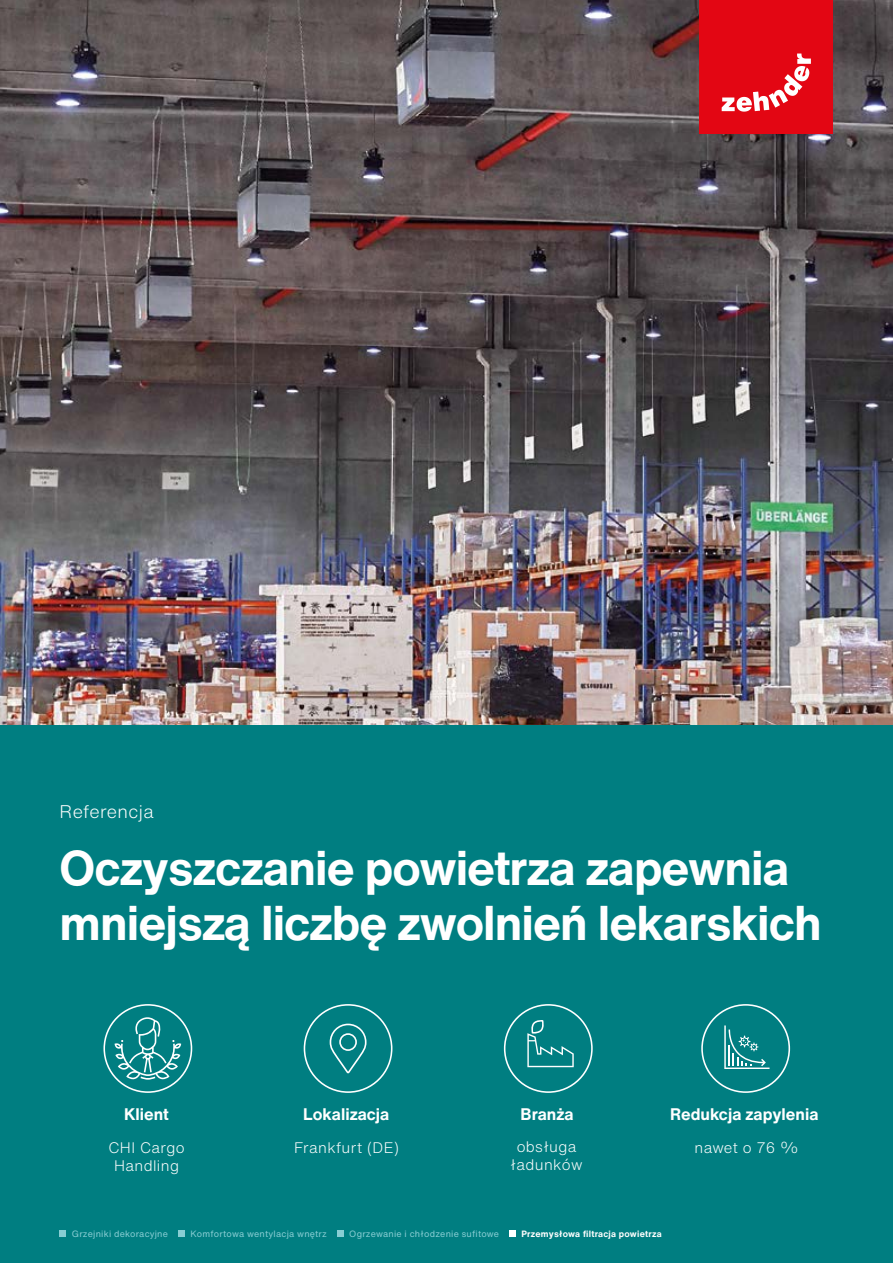
<style>
.page{position:relative;width:893px;height:1263px;background:#fff}
.page>*{position:absolute;margin:0;border:0;box-sizing:border-box;transform-origin:0 0}
.t1{font:700 48px/55.5px "Helvetica Now Text";letter-spacing:-.02em;color:#fff}
.t2{font:300 18px "Helvetica Now Text";letter-spacing:.02em;color:#fff}
.t3{font:700 16.5px "Helvetica Now Text";color:#fff}
.t4{font:300 15px/18px "Helvetica Now Text";letter-spacing:.025em;color:#fff;text-align:center}
.t5{font:9px "Helvetica Now Text";letter-spacing:.025em;color:#88cdd3}
.t6{font:700 9px "Helvetica Now Text";letter-spacing:.025em;color:#fff}
</style>
<div class="page">
<img style="left:0;top:0;width:893px;height:726px">
<div style="left:699px;top:0;width:134px;height:134px;background:#e30613"></div>
<svg style="left:722px;top:54px;width:89px;height:58px"></svg>
<div style="left:0;top:726px;width:893px;height:537px;background:#007e81"></div>
<svg style="left:103px;top:1004px;width:89px;height:89px"></svg>
<svg style="left:304px;top:1004px;width:88px;height:89px"></svg>
<svg style="left:504px;top:1004px;width:89px;height:89px"></svg>
<svg style="left:701px;top:1004px;width:89px;height:89px"></svg>
<svg style="left:60px;top:1231px;width:6px;height:6px"></svg>
<svg style="left:178px;top:1231px;width:6px;height:6px"></svg>
<svg style="left:337px;top:1231px;width:6px;height:6px"></svg>
<div style="left:509px;top:1231px;width:7px;height:6px;background:#fff"></div>
<h2 class="t2" style="left:60px;top:798px;width:96px">Referencja</h2>
<h1 class="t1" style="left:60px;top:839px;width:764px">Oczyszczanie powietrza zapewnia mniejszą liczbę zwolnień lekarskich</h1>
<h3 class="t3" style="left:124px;top:1102px;width:46px">Klient</h3>
<h3 class="t4" style="left:109px;top:1138px;width:78px">CHI Cargo<br>Handling</h3>
<h3 class="t3" style="left:303px;top:1102px;width:88px">Lokalizacja</h3>
<h3 class="t4" style="left:294px;top:1138px;width:106px">Frankfurt (DE)</h3>
<h3 class="t3" style="left:520px;top:1102px;width:55px">Branża</h3>
<h3 class="t4" style="left:510px;top:1137px;width:74px">obsługa ładunków</h3>
<h3 class="t3" style="left:670px;top:1102px;width:150px">Redukcja zapylenia</h3>
<h3 class="t4" style="left:694px;top:1138px;width:106px">nawet o 76 %</h3>
<p class="t5" style="left:72px;top:1227px;width:98px">Grzejniki dekoracyjne</p>
<p class="t5" style="left:190px;top:1227px;width:138px">Komfortowa wentylacja wnętrz</p>
<p class="t5" style="left:349px;top:1227px;width:151px">Ogrzewanie i chłodzenie sufitowe</p>
<p class="t6" style="left:522px;top:1227px;width:142px">Przemysłowa filtracja powietrza</p>
</div>
